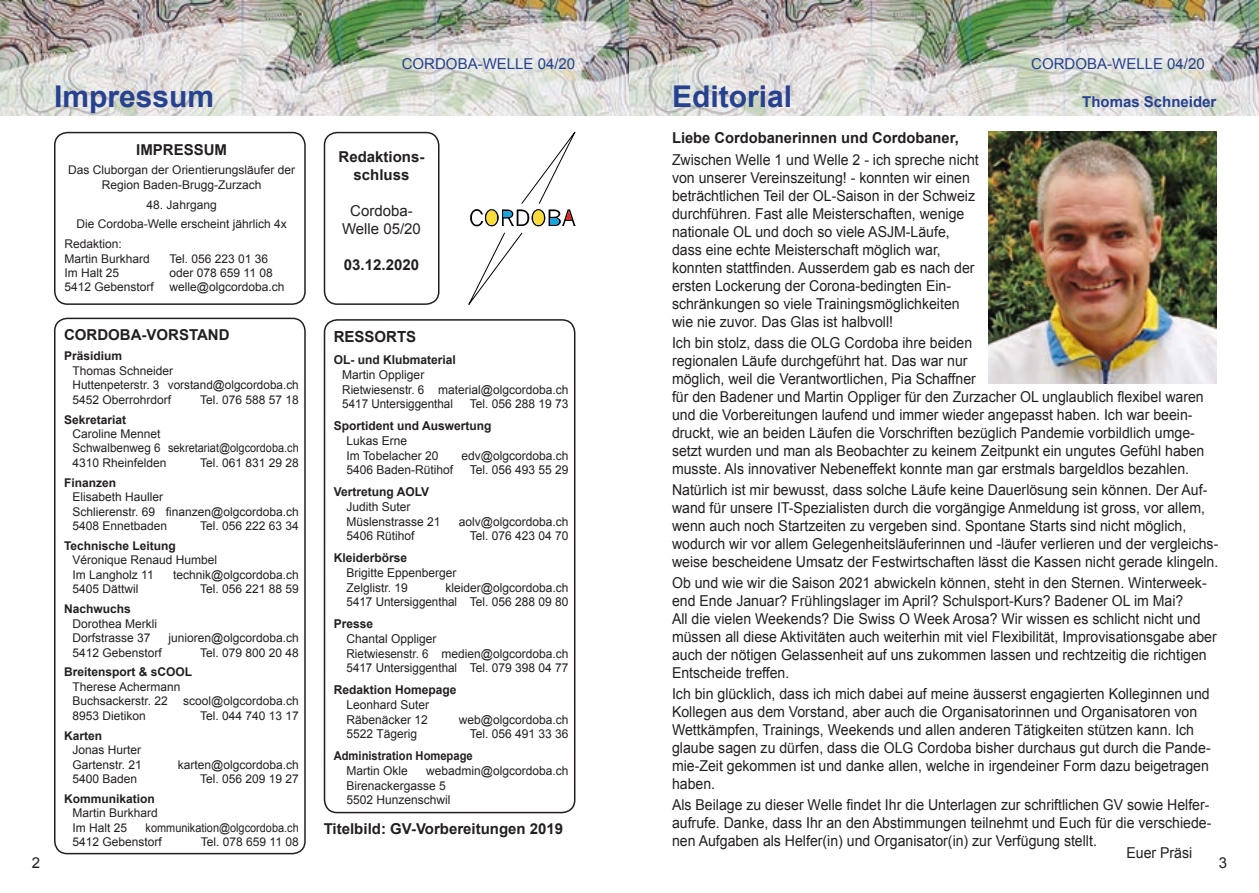
<style>
.page{position:relative;width:1259px;height:893px;background:#fff}
.page>*{position:absolute;margin:0;border:0;box-sizing:border-box;transform-origin:0 0}
.t1{font:700 30px "Arial";color:#26418f}
.t2{font:700 15.3px "Arial";color:#231f20}
.t3{font:15px/18px "Arial";color:#231f20;scale:.94 1}
.t4{font:700 15px/18px "Arial";color:#231f20;text-align:center}
.t5{font:15px "Arial";color:#26418f}
.t6{font:15px/18px "Arial";color:#231f20;text-align:center}
.t7{font:700 15px "Arial";color:#26418f}
.t8{font:12.15px/14.7px "Arial";color:#231f20}
.t9{font:700 12.15px "Arial";color:#231f20}
.t10{font:700 12.15px "Arial";color:#231f20;scale:.91 1}
.t11{font:12px/14.4px "Arial";color:#231f20}
.t12{font:700 12px "Arial";color:#231f20}
.t13{font:12px/14.4px "Arial";color:#231f20;scale:.91 1}
</style>
<div class="page">
<img style="left:0;top:0;width:1259px;height:116px">
<svg style="left:468px;top:132px;width:107px;height:173px"></svg>
<div style="left:54px;top:318px;width:252px;height:536px;border:1px solid #231f20;border-radius:13px"></div>
<div style="left:54px;top:132px;width:252px;height:173px;border:2px solid #231f20;border-radius:13px"></div>
<div style="left:324px;top:132px;width:115px;height:173px;border:2px solid #231f20;border-radius:13px"></div>
<div style="left:324px;top:319px;width:251px;height:494px;border:2px solid #231f20;border-radius:13px"></div>
<img style="left:988px;top:132px;width:228px;height:252px">
<p class="t5" style="left:402px;top:54px;width:175px">CORDOBA-WELLE 04/20</p>
<p class="t5" style="left:1031px;top:54px;width:175px">CORDOBA-WELLE 04/20</p>
<h1 class="t1" style="left:54px;top:77px;width:162px">Impressum</h1>
<h1 class="t1" style="left:672px;top:77px;width:122px">Editorial</h1>
<p class="t7" style="left:1082px;top:92px;width:136px">Thomas Schneider</p>
<p class="t4" style="left:672px;top:129px;width:288px">Liebe Cordobanerinnen und Cordobaner,</p>
<p class="t3" style="left:672px;top:151px;width:328px">Zwischen Welle 1 und Welle 2 - ich spreche nicht von unserer Vereinszeitung! - konnten wir einen beträchtlichen Teil der OL-Saison in der Schweiz durchführen. Fast alle Meisterschaften, wenige nationale OL und doch so viele ASJM-Läufe, dass eine echte Meisterschaft möglich war, konnten stattfinden. Ausserdem gab es nach der ersten Lockerung der Corona-bedingten Ein&shy;schränkungen so viele Trainingsmöglichkeiten wie nie zuvor. Das Glas ist halbvoll!</p>
<p class="t3" style="left:672px;top:334px;width:568px">Ich bin stolz, dass die OLG Cordoba ihre beiden<br>regionalen Läufe durchgeführt hat. Das war nur<br>möglich, weil die Verantwortlichen, Pia Schaffner<br>für den Badener und Martin Oppliger für den Zurzacher OL unglaublich flexibel waren und die Vorbereitungen laufend und immer wieder angepasst haben. Ich war beein&shy;druckt, wie an beiden Läufen die Vorschriften bezüglich Pandemie vorbildlich umge&shy;setzt wurden und man als Beobachter zu keinem Zeitpunkt ein ungutes Gefühl haben musste. Als innovativer Nebeneffekt konnte man gar erstmals bargeldlos bezahlen.</p>
<p class="t3" style="left:672px;top:481px;width:583px">Natürlich ist mir bewusst, dass solche Läufe keine Dauerlösung sein können. Der Auf&shy;wand für unsere IT-Spezialisten durch die vorgängige Anmeldung ist gross, vor allem, wenn auch noch Startzeiten zu vergeben sind. Spontane Starts sind nicht möglich, wodurch wir vor allem Gelegenheitsläuferinnen und -läufer verlieren und der vergleichs&shy;weise bescheidene Umsatz der Festwirtschaften lässt die Kassen nicht gerade klingeln.</p>
<p class="t3" style="left:672px;top:574px;width:581px">Ob und wie wir die Saison 2021 abwickeln können, steht in den Sternen. Winterweek&shy;end Ende Januar? Frühlingslager im April? Schulsport-Kurs? Badener OL im Mai?<br>All die vielen Weekends? Die Swiss O Week Arosa? Wir wissen es schlicht nicht und müssen all diese Aktivitäten auch weiterhin mit viel Flexibilität, Improvisationsgabe aber auch der nötigen Gelassenheit auf uns zukommen lassen und rechtzeitig die richtigen Entscheide treffen.</p>
<p class="t3" style="left:672px;top:685px;width:574px">Ich bin glücklich, dass ich mich dabei auf meine äusserst engagierten Kolleginnen und Kollegen aus dem Vorstand, aber auch die Organisatorinnen und Organisatoren von Wettkämpfen, Trainings, Weekends und allen anderen Tätigkeiten stützen kann. Ich glaube sagen zu dürfen, dass die OLG Cordoba bisher durchaus gut durch die Pande&shy;mie-Zeit gekommen ist und danke allen, welche in irgendeiner Form dazu beigetragen haben.</p>
<p class="t3" style="left:672px;top:796px;width:575px">Als Beilage zu dieser Welle findet Ihr die Unterlagen zur schriftlichen GV sowie Helfer&shy;aufrufe. Danke, dass Ihr an den Abstimmungen teilnehmt und Euch für die verschiede&shy;nen Aufgaben als Helfer(in) und Organisator(in) zur Verfügung stellt.</p>
<p class="t3" style="left:1126px;top:844px;width:72px">Euer Präsi</p>
<p class="t4" style="left:136px;top:141px;width:92px">IMPRESSUM</p>
<p class="t11" style="left:68px;top:163px;width:228px;text-align:center">Das Cluborgan der Orientierungsläufer der<br>Region Baden-Brugg-Zurzach</p>
<p class="t11" style="left:147px;top:197px;width:72px">48. Jahrgang</p>
<p class="t11" style="left:76px;top:217px;width:212px">Die Cordoba-Welle erscheint jährlich 4x</p>
<p class="t11" style="left:64px;top:237px;width:59px">Redaktion:</p>
<p class="t11" style="left:64px;top:251px;width:87px">Martin Burkhard</p>
<p class="t11" style="left:170px;top:251px;width:100px">Tel. 056 223 01 36</p>
<p class="t11" style="left:64px;top:266px;width:56px">Im Halt 25</p>
<p class="t11" style="left:170px;top:266px;width:105px">oder 078 659 11 08</p>
<p class="t11" style="left:64px;top:280px;width:91px">5412 Gebenstorf</p>
<p class="t11" style="left:170px;top:280px;width:116px">welle@olgcordoba.ch</p>
<p class="t4" style="left:338px;top:148px;width:87px">Redaktions&shy;schluss</p>
<p class="t6" style="left:342px;top:202px;width:80px">Cordoba-<br>Welle 05/20</p>
<p class="t4" style="left:344px;top:256px;width:77px">03.12.2020</p>
<p class="t4" style="left:64px;top:327px;width:167px">CORDOBA-VORSTAND</p>
<p class="t12" style="left:64px;top:348px;width:60px">Präsidium</p>
<p class="t11" style="left:73px;top:363px;width:228px">Thomas Schneider<br>Huttenpeterstr. 3 vorstand@olgcordoba.ch<br>5452 Oberrohrdorf</p>
<p class="t2" style="left:334px;top:327px;width:84px">RESSORTS</p>
<p class="t9" style="left:334px;top:352px;width:124px">OL- und Klubmaterial</p>
<p class="t8" style="left:342px;top:367px;width:228px">Martin Oppliger<br>Rietwiesenstr. 6 material@olgcordoba.ch<br>5417 Untersiggenthal</p>
<p class="t11" style="left:200px;top:392px;width:100px">Tel. 076 588 57 18</p>
<p class="t8" style="left:470px;top:397px;width:100px">Tel. 056 288 19 73</p>
<p class="t9" style="left:334px;top:418px;width:159px">Sportident und Auswertung</p>
<p class="t8" style="left:346px;top:433px;width:93px">Lukas Erne<br>Im Tobelacher 20</p>
<p class="t12" style="left:64px;top:411px;width:64px">Sekretariat</p>
<p class="t11" style="left:73px;top:427px;width:228px">Caroline Mennet<br>Schwalbenweg 6 sekretariat@olgcordoba.ch<br>4310 Rheinfelden</p>
<p class="t8" style="left:461px;top:448px;width:108px">edv@olgcordoba.ch</p>
<p class="t11" style="left:200px;top:456px;width:100px">Tel. 061 831 29 28</p>
<p class="t8" style="left:346px;top:463px;width:108px">5406 Baden-Rütihof</p>
<p class="t8" style="left:470px;top:463px;width:100px">Tel. 056 493 55 29</p>
<p class="t9" style="left:334px;top:484px;width:97px">Vertretung AOLV</p>
<p class="t8" style="left:346px;top:499px;width:96px">Judith Suter<br>Müslenstrasse 21</p>
<p class="t12" style="left:64px;top:475px;width:54px">Finanzen</p>
<p class="t11" style="left:72px;top:490px;width:228px">Elisabeth Hauller<br>Schlierenstr. 69 finanzen@olgcordoba.ch<br>5408 Ennetbaden</p>
<p class="t8" style="left:459px;top:514px;width:111px">aolv@olgcordoba.ch</p>
<p class="t11" style="left:200px;top:519px;width:100px">Tel. 056 222 63 34</p>
<p class="t8" style="left:346px;top:529px;width:70px">5406 Rütihof</p>
<p class="t8" style="left:470px;top:529px;width:100px">Tel. 076 423 04 70</p>
<p class="t9" style="left:334px;top:550px;width:75px">Kleiderbörse</p>
<p class="t8" style="left:346px;top:565px;width:112px">Brigitte Eppenberger<br>Zelglistr. 19</p>
<p class="t12" style="left:64px;top:538px;width:113px">Technische Leitung</p>
<p class="t11" style="left:73px;top:553px;width:146px">Véronique Renaud Humbel<br>Im Langholz 11</p>
<p class="t11" style="left:173px;top:568px;width:127px">technik@olgcordoba.ch</p>
<p class="t8" style="left:346px;top:580px;width:223px;text-align:right">kleider@olgcordoba.ch<br>5417 Untersiggenthal Tel. 056 288 09 80</p>
<p class="t9" style="left:334px;top:616px;width:41px">Presse</p>
<p class="t8" style="left:346px;top:631px;width:223px">Chantal Oppliger<br>Rietwiesenstr. 6 medien@olgcordoba.ch<br>5417 Untersiggenthal Tel. 079 398 04 77</p>
<p class="t9" style="left:334px;top:682px;width:124px">Redaktion Homepage</p>
<p class="t8" style="left:346px;top:697px;width:84px">Leonhard Suter<br>Räbenäcker 12</p>
<p class="t11" style="left:73px;top:582px;width:68px">5405 Dättwil</p>
<p class="t11" style="left:200px;top:582px;width:100px">Tel. 056 221 88 59</p>
<p class="t12" style="left:64px;top:601px;width:68px">Nachwuchs</p>
<p class="t11" style="left:73px;top:616px;width:86px">Dorothea Merkli<br>Dorfstrasse 37</p>
<p class="t11" style="left:168px;top:631px;width:132px">junioren@olgcordoba.ch</p>
<p class="t11" style="left:73px;top:645px;width:91px">5412 Gebenstorf</p>
<p class="t11" style="left:200px;top:645px;width:100px">Tel. 079 800 20 48</p>
<p class="t12" style="left:64px;top:664px;width:130px">Breitensport &amp; sCOOL</p>
<p class="t11" style="left:73px;top:680px;width:110px">Therese Achermann<br>Buchsackerstr. 22</p>
<p class="t11" style="left:183px;top:694px;width:117px">scool@olgcordoba.ch</p>
<p class="t11" style="left:73px;top:708px;width:75px">8953 Dietikon</p>
<p class="t11" style="left:200px;top:708px;width:100px">Tel. 044 740 13 17</p>
<p class="t12" style="left:64px;top:727px;width:40px">Karten</p>
<p class="t11" style="left:73px;top:743px;width:71px">Jonas Hurter<br>Gartenstr. 21</p>
<p class="t8" style="left:459px;top:712px;width:111px">web@olgcordoba.ch</p>
<p class="t8" style="left:346px;top:727px;width:72px">5522 Tägerig</p>
<p class="t8" style="left:470px;top:727px;width:100px">Tel. 056 491 33 36</p>
<p class="t10" style="left:334px;top:748px;width:154px">Administration Homepage</p>
<p class="t8" style="left:346px;top:763px;width:63px">Martin Okle</p>
<p class="t11" style="left:178px;top:757px;width:122px">karten@olgcordoba.ch</p>
<p class="t8" style="left:346px;top:763px;width:223px;text-indent:80px">webadmin@olgcordoba.ch<br>Birenackergasse 5<br>5502 Hunzenschwil</p>
<p class="t11" style="left:73px;top:772px;width:66px">5400 Baden</p>
<p class="t11" style="left:200px;top:772px;width:100px">Tel. 056 209 19 27</p>
<p class="t12" style="left:64px;top:791px;width:92px">Kommunikation</p>
<p class="t11" style="left:73px;top:806px;width:87px">Martin Burkhard<br>Im Halt 25</p>
<p class="t4" style="left:324px;top:820px;width:241px">Titelbild: GV-Vorbereitungen 2019</p>
<p class="t13" style="left:73px;top:820px;width:250px;text-indent:73px">kommunikation@olgcordoba.ch<br>5412 Gebenstorf</p>
<p class="t11" style="left:201px;top:835px;width:99px">Tel. 078 659 11 08</p>
<p class="t6" style="left:32px;top:854px;width:10px">2</p>
<p class="t6" style="left:1219px;top:854px;width:10px">3</p>
</div>
